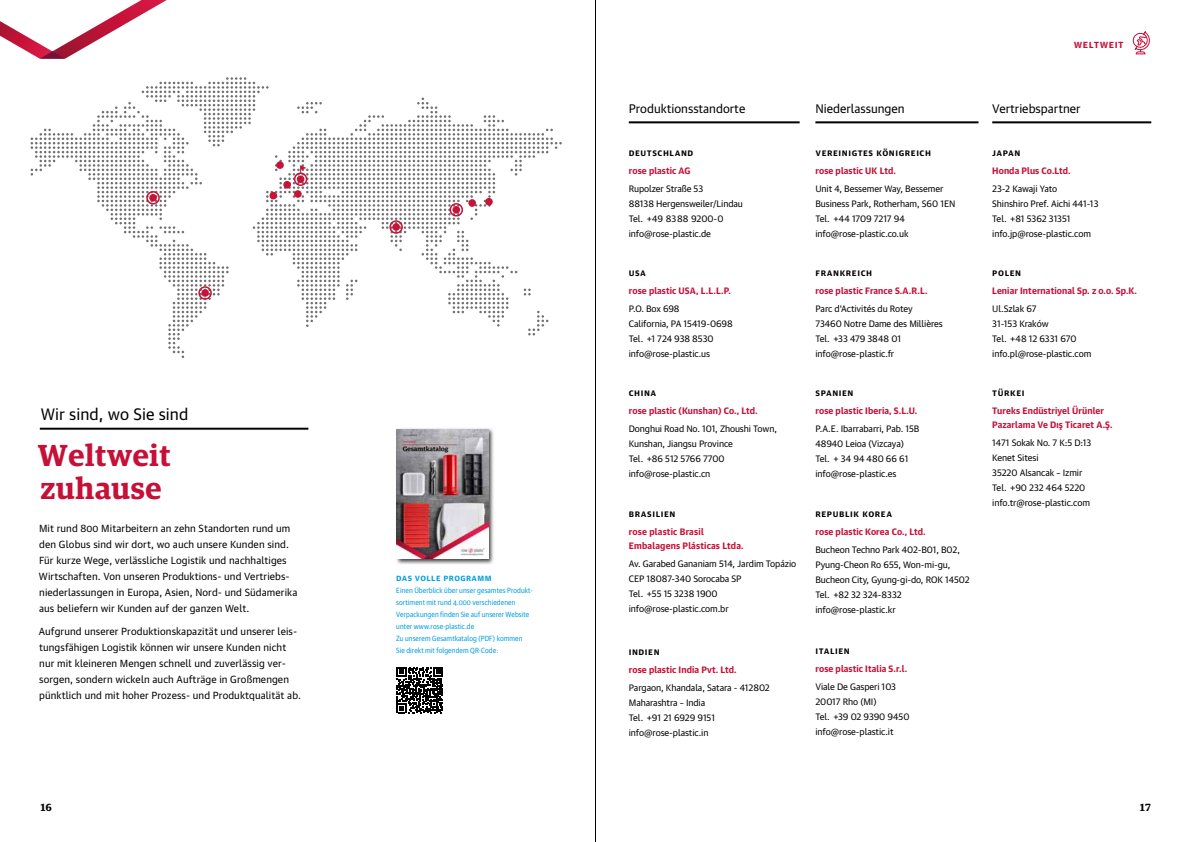
<style>
.page{position:relative;width:1191px;height:842px;background:#fff}
.page>*{position:absolute;margin:0;border:0;box-sizing:border-box;transform-origin:0 0}
.t1{font:600 30.4px/33px "Guardian Egyp";letter-spacing:.02em;color:#c61037}
.t2{font:16px "Guardian Text Sans";letter-spacing:.005em;color:#000}
.t3{font:12px "Guardian Text Sans";color:#000}
.t4{font:10px/16px "Guardian Text Sans";letter-spacing:.01em;color:#000}
.t5{font:700 10px "Guardian Text Sans";letter-spacing:.05em;color:#c61037}
.t6{font:700 10px "Guardian Text Egyp";color:#000}
.t7{font:9px/15px "Guardian Text Sans";letter-spacing:-.01em;color:#000}
.t8{font:700 9px/14px "Guardian Text Sans";letter-spacing:.01em;color:#c61037}
.t9{font:700 9px "Guardian Text Sans";letter-spacing:.065em;color:#000}
.t10{font:700 8.5px "Guardian Text Sans";letter-spacing:.05em;color:#009fe3}
.t11{font:7.5px/12px "Guardian Sans Narrow";letter-spacing:.015em;color:#009fe3}
</style>
<div class="page">
<svg style="left:1132px;top:30px;width:18px;height:25px"></svg>
<svg style="left:31px;top:77px;width:531px;height:281px"></svg>
<div style="left:468px;top:199px;width:8px;height:8px;background:#c61439;border-radius:50%"></div>
<svg style="left:0;top:0;width:167px;height:59px"></svg>
<div style="left:395px;top:427px;width:100px;height:138px;background:#000;opacity:.75"></div>
<img style="left:397px;top:429px;width:91px;height:130px">
<hr style="left:629px;top:121px;width:170px;height:2px;background:#000">
<hr style="left:815px;top:121px;width:163px;height:2px;background:#000">
<hr style="left:992px;top:121px;width:159px;height:2px;background:#000">
<hr style="left:40px;top:428px;width:268px;height:2px;background:#000">
<svg style="left:397px;top:667px;width:46px;height:46px"></svg>
<hr style="left:595px;top:0;width:1px;height:842px;background:#000">
<p class="t5" style="left:1073px;top:36px;width:52px">weltweit</p>
<h3 class="t3" style="left:629px;top:99px;width:118px">Produktionsstandorte</h3>
<h3 class="t3" style="left:815px;top:99px;width:91px">Niederlassungen</h3>
<h3 class="t3" style="left:992px;top:99px;width:90px">Vertriebspartner</h3>
<h2 class="t2" style="left:41px;top:401px;width:149px">Wir sind, wo Sie sind</h2>
<h1 class="t1" style="left:38px;top:436px;width:134px">Weltweit zuhause</h1>
<p class="t4" style="left:39px;top:519px;width:260px">Mit rund 800 Mitarbeitern an zehn Standorten rund um den Globus sind wir dort, wo auch unsere Kunden sind.<br>Für kurze Wege, verlässliche Logistik und nachhaltiges Wirtschaften. Von unseren Produktions- und Vertriebs&shy;niederlassungen in Europa, Asien, Nord- und Südamerika aus beliefern wir Kunden auf der ganzen Welt.</p>
<p class="t4" style="left:39px;top:622px;width:264px">Aufgrund unserer Produktionskapazität und unserer leis&shy;tungsfähigen Logistik können wir unsere Kunden nicht nur mit kleineren Mengen schnell und zuverlässig ver&shy;sorgen, sondern wickeln auch Aufträge in Großmengen pünktlich und mit hoher Prozess- und Produktqualität ab.</p>
<p class="t10" style="left:396px;top:571px;width:97px">das volle programm</p>
<p class="t11" style="left:396px;top:584px;width:138px">Einen Überblick über unser gesamtes Produkt&shy;sortiment mit rund 4.000 verschiedenen Verpackungen finden Sie auf unserer Website unter www.rose-plastic.de<br>Zu unserem Gesamtkatalog (PDF) kommen Sie direkt mit folgendem QR-Code:</p>
<p class="t9" style="left:629px;top:145px;width:66px">deutschland</p>
<p class="t8" style="left:629px;top:162px;width:63px">rose plastic AG</p>
<p class="t7" style="left:629px;top:180px;width:116px">Rupolzer Straße 53<br>88138 Hergensweiler/Lindau<br>Tel. +49 83 88 9200-0 info@rose-plastic.de</p>
<p class="t9" style="left:629px;top:265px;width:19px">usa</p>
<p class="t8" style="left:629px;top:282px;width:104px">rose plastic USA, L.L.L.P.</p>
<p class="t7" style="left:629px;top:300px;width:105px">P.O. Box 698<br>California, PA 15419-0698<br>Tel. +1 724 938 8530 info@rose-plastic.us</p>
<p class="t9" style="left:629px;top:385px;width:29px">china</p>
<p class="t8" style="left:629px;top:402px;width:130px">rose plastic (Kunshan) Co., Ltd.</p>
<p class="t7" style="left:629px;top:420px;width:150px">Donghui Road No. 101, Zhoushi Town,<br>Kunshan, Jiangsu Province<br>Tel. +86 512 5766 7700 info@rose-plastic.cn</p>
<p class="t9" style="left:629px;top:506px;width:48px">brasilien</p>
<p class="t8" style="left:629px;top:523px;width:116px">rose plastic Brasil<br>Embalagens Plásticas Ltda.</p>
<p class="t7" style="left:629px;top:555px;width:169px">Av. Garabed Gananiam 514, Jardim Topázio<br>CEP 18087-340 Sorocaba SP<br>Tel. +55 15 3238 1900 info@rose-plastic.com.br</p>
<p class="t9" style="left:629px;top:644px;width:32px">indien</p>
<p class="t8" style="left:629px;top:661px;width:109px">rose plastic India Pvt. Ltd.</p>
<p class="t7" style="left:629px;top:679px;width:142px">Pargaon, Khandala, Satara - 412802<br>Maharashtra – India<br>Tel. +91 21 6929 9151 info@rose-plastic.in</p>
<p class="t9" style="left:815px;top:145px;width:117px">vereinigtes königreich</p>
<p class="t8" style="left:815px;top:163px;width:82px">rose plastic UK Ltd.</p>
<p class="t7" style="left:815px;top:180px;width:141px">Unit 4, Bessemer Way, Bessemer<br>Business Park, Rotherham, S60 1EN<br>Tel. +44 1709 7217 94 info@rose-plastic.co.uk</p>
<p class="t9" style="left:815px;top:265px;width:58px">frankreich</p>
<p class="t8" style="left:815px;top:282px;width:114px">rose plastic France S.A.R.L.</p>
<p class="t7" style="left:815px;top:300px;width:129px">Parc d'Activités du Rotey<br>73460 Notre Dame des Millières<br>Tel. +33 479 3848 01 info@rose-plastic.fr</p>
<p class="t9" style="left:815px;top:385px;width:40px">spanien</p>
<p class="t8" style="left:815px;top:402px;width:103px">rose plastic Iberia, S.L.U.</p>
<p class="t7" style="left:815px;top:420px;width:106px">P.A.E. Ibarrabarri, Pab. 15B<br>48940 Leioa (Vizcaya)<br>Tel. + 34 94 480 66 61 info@rose-plastic.es</p>
<p class="t9" style="left:815px;top:506px;width:78px">republik korea</p>
<p class="t8" style="left:815px;top:524px;width:112px">rose plastic Korea Co., Ltd.</p>
<p class="t7" style="left:815px;top:541px;width:156px">Bucheon Techno Park 402-B01, B02,<br>Pyung-Cheon Ro 655, Won-mi-gu,<br>Bucheon City, Gyung-gi-do, ROK 14502<br>Tel. +82 32 324-8332 info@rose-plastic.kr</p>
<p class="t9" style="left:815px;top:643px;width:36px">italien</p>
<p class="t8" style="left:815px;top:661px;width:93px">rose plastic Italia S.r.l.</p>
<p class="t7" style="left:815px;top:678px;width:95px">Viale De Gasperi 103<br>20017 Rho (MI)<br>Tel. +39 02 9390 9450 info@rose-plastic.it</p>
<p class="t9" style="left:992px;top:145px;width:30px">japan</p>
<p class="t8" style="left:992px;top:163px;width:80px">Honda Plus Co.Ltd.</p>
<p class="t7" style="left:992px;top:180px;width:108px">23-2 Kawaji Yato<br>Shinshiro Pref. Aichi 441-13<br>Tel. +81 5362 31351 info.jp@rose-plastic.com</p>
<p class="t9" style="left:992px;top:265px;width:30px">polen</p>
<p class="t8" style="left:992px;top:282px;width:146px">Leniar International Sp. z o.o. Sp.K.</p>
<p class="t7" style="left:992px;top:300px;width:101px">Ul.Szlak 67<br>31-153 Kraków<br>Tel. +48 12 6331 670 info.pl@rose-plastic.com</p>
<p class="t9" style="left:992px;top:385px;width:34px">türkei</p>
<p class="t8" style="left:992px;top:402px;width:122px">Tureks Endüstriyel Ürünler<br>Pazarlama Ve Dış Ticaret A.Ş.</p>
<p class="t7" style="left:992px;top:434px;width:101px">1471 Sokak No. 7 K:5 D:13<br>Kenet Sitesi<br>35220 Alsancak – Izmir<br>Tel. +90 232 464 5220 info.tr@rose-plastic.com</p>
<p class="t6" style="left:40px;top:799px;width:14px">16</p>
<p class="t6" style="left:1139px;top:799px;width:14px">17</p>
</div>
